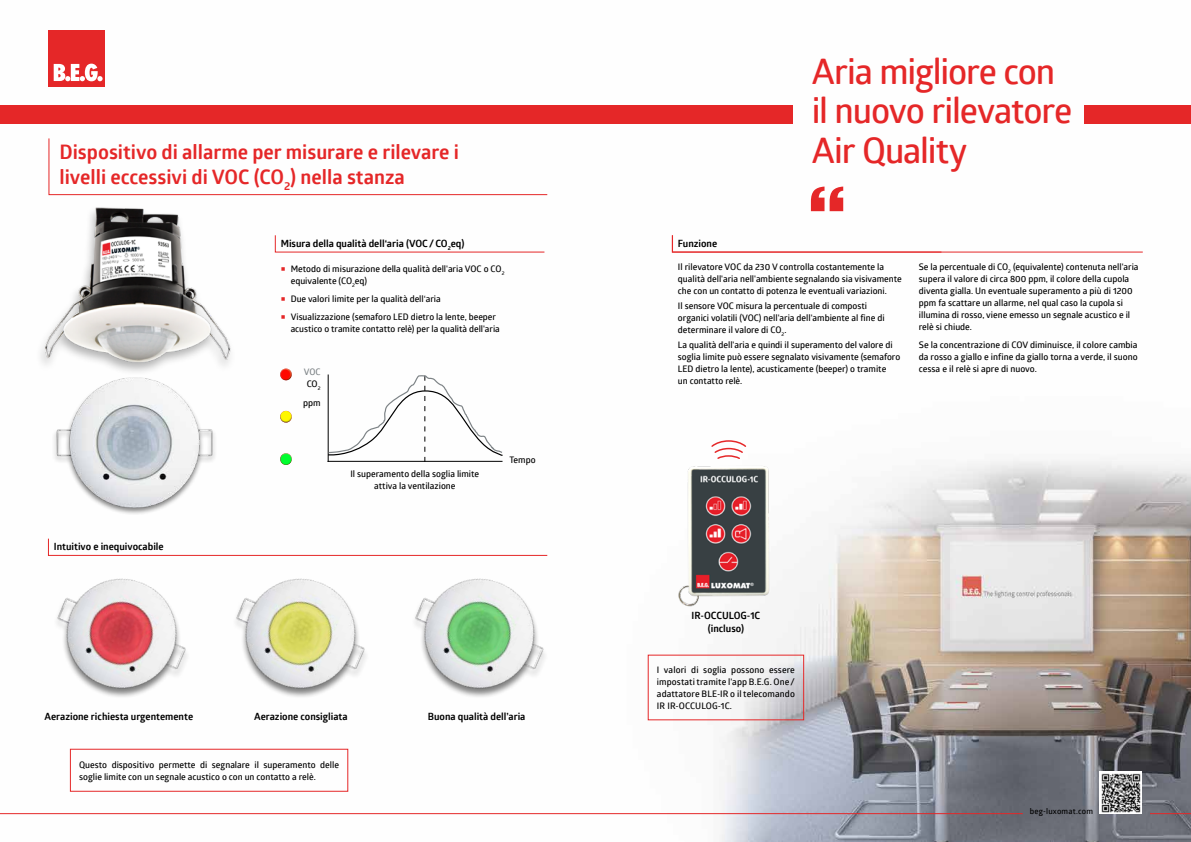
<style>
.page{position:relative;width:1191px;height:842px;background:#fff}
.page>*{position:absolute;margin:0;border:0;box-sizing:border-box;transform-origin:0 0}
.t1{font:600 35.3px/39.5px "Glober";letter-spacing:-.03em;color:#e52728}
.t2{font:700 20px/25px "Glober";color:#e52728}
.t3{font:700 10px/13px "Glober";color:#000;text-align:center}
.t4{font:600 9px/12px "Glober";color:#000}
.t5{font:600 9px/12px "Glober";color:#7d8386;text-align:center}
.t6{font:600 8px "Glober";letter-spacing:.025em;color:#000}
.s1{font-family:"Minion Pro";font-weight:400;font-size:12px;color:#e52728}
.s2{color:#000}
</style>
<div class="page">
<img style="left:0;top:86px;width:1191px;height:756px">
<div style="left:0;top:105px;width:595px;height:18px;background:#e52728"></div>
<hr style="left:0;top:813px;width:1022px;height:1px;background:#e52728">
<hr style="left:1150px;top:813px;width:41px;height:1px;background:#e52728">
<svg style="left:1099px;top:771px;width:43px;height:43px"></svg>
<img style="left:1101px;top:773px;width:39px;height:39px">
<img style="left:48px;top:564px;width:141px;height:141px">
<img style="left:227px;top:564px;width:141px;height:141px">
<img style="left:406px;top:564px;width:141px;height:141px">
<div style="left:48px;top:30px;width:57px;height:56px;background:#e52728"></div>
<svg style="left:54px;top:64px;width:49px;height:17px"></svg>
<svg style="left:672px;top:235px;width:471px;height:18px"></svg>
<svg style="left:48px;top:137px;width:500px;height:59px"></svg>
<svg style="left:275px;top:235px;width:270px;height:18px"></svg>
<svg style="left:48px;top:538px;width:500px;height:18px"></svg>
<hr style="left:328px;top:374px;width:1px;height:88px;background:#000">
<svg style="left:280px;top:369px;width:12px;height:11px"></svg>
<svg style="left:280px;top:411px;width:12px;height:12px"></svg>
<svg style="left:280px;top:453px;width:12px;height:12px"></svg>
<svg style="left:327px;top:375px;width:177px;height:87px"></svg>
<img style="left:48px;top:378px;width:168px;height:144px">
<div style="left:70px;top:749px;width:278px;height:42px;border:1px solid #e52728"></div>
<img style="left:32px;top:194px;width:212px;height:184px">
<img style="left:677px;top:465px;width:93px;height:142px">
<svg style="left:710px;top:439px;width:37px;height:21px"></svg>
<div style="left:595px;top:105px;width:198px;height:18px;background:#e52728"></div>
<div style="left:1084px;top:105px;width:107px;height:18px;background:#e52728"></div>
<svg style="left:811px;top:186px;width:32px;height:25px"></svg>
<h2 class="t2" style="left:60px;top:139px;width:401px">Dispositivo di allarme per misurare e rilevare i livelli eccessivi di VOC (CO<sub>2</sub>) nella stanza</h2>
<p class="t3" style="left:281px;top:236px;width:185px">Misura della qualità dell‘aria (VOC/CO<sub>2</sub>eq)</p>
<p class="t4" style="left:291px;top:263px;width:215px;text-indent:-10px"><span class="s1">■</span> Metodo di misurazione della qualità dell'aria VOC o CO<sub>2 </sub>equivalente (CO<sub>2</sub>eq)</p>
<p class="t4" style="left:281px;top:293px;width:162px"><span class="s1">■</span> Due valori limite per la qualità dell‘aria</p>
<p class="t4" style="left:291px;top:310px;width:211px;text-indent:-10px"><span class="s1">■</span> Visualizzazione (semaforo LED dietro la lente, beeper acustico o tramite contatto relè) per la qualità dell'aria</p>
<p class="t3" style="left:54px;top:540px;width:111px">Intuitivo e inequivocabile</p>
<p class="t5" style="left:304px;top:365px;width:18px">VOC<br><span class="s2">CO</span><sub>2</sub></p>
<p class="t4" style="left:303px;top:396px;width:19px">ppm</p>
<p class="t4" style="left:350px;top:467px;width:130px;text-align:center">Il superamento della soglia limite attiva la ventilazione</p>
<p class="t4" style="left:509px;top:453px;width:28px">Tempo</p>
<p class="t3" style="left:45px;top:710px;width:150px">Aerazione richiesta urgentemente</p>
<p class="t3" style="left:254px;top:710px;width:95px">Aerazione consigliata</p>
<p class="t3" style="left:428px;top:710px;width:99px">Buona qualità dell’aria</p>
<p class="t4" style="left:79px;top:758px;width:261px">Questo dispositivo permette di segnalare il superamento delle soglie limite con un segnale acustico o con un contatto a relè.</p>
<p class="t3" style="left:677px;top:236px;width:41px">Funzione</p>
<h1 class="t1" style="left:811px;top:51px;width:262px">Aria migliore con il nuovo rilevatore<br>Air Quality</h1>
<p class="t4" style="left:678px;top:261px;width:225px">Il rilevatore VOC da 230 V controlla costantemente la qualità dell'aria nell'ambiente segnalando sia visivamente che con un contatto di potenza le eventuali variazioni.</p>
<p class="t4" style="left:678px;top:300px;width:208px">Il sensore VOC misura la percentuale di composti organici volatili (VOC) nell'aria dell'ambiente al fine di determinare il valore di CO<sub>2</sub>.</p>
<p class="t4" style="left:678px;top:339px;width:224px">La qualità dell'aria e quindi il superamento del valore di soglia limite può essere segnalato visivamente (semaforo LED dietro la lente), acusticamente (beeper) o tramite<br>un contatto relè.</p>
<p class="t4" style="left:919px;top:261px;width:221px">Se la percentuale di CO<sub>2</sub> (equivalente) contenuta nell'aria supera il valore di circa 800 ppm, il colore della cupola diventa gialla. Un eventuale superamento a più di 1200 ppm fa scattare un allarme, nel qual caso la cupola si illumina di rosso, viene emesso un segnale acustico e il relè si chiude.</p>
<p class="t4" style="left:919px;top:339px;width:220px;text-align:justify">Se la concentrazione di COV diminuisce, il colore cambia da rosso a giallo e infine da giallo torna a verde, il suono cessa e il relè si apre di nuovo.</p>
<p class="t3" style="left:691px;top:609px;width:70px">IR-OCCULOG-1C (incluso)</p>
<p class="t4" style="left:657px;top:663px;width:139px;text-align:justify">I valori di soglia possono essere impostati tramite l'app B.E.G. One / adattatore BLE-IR o il telecomando IR IR-OCCULOG-1C.</p>
<p class="t6" style="left:1029px;top:805px;width:65px">beg-luxomat.com</p>
</div>
